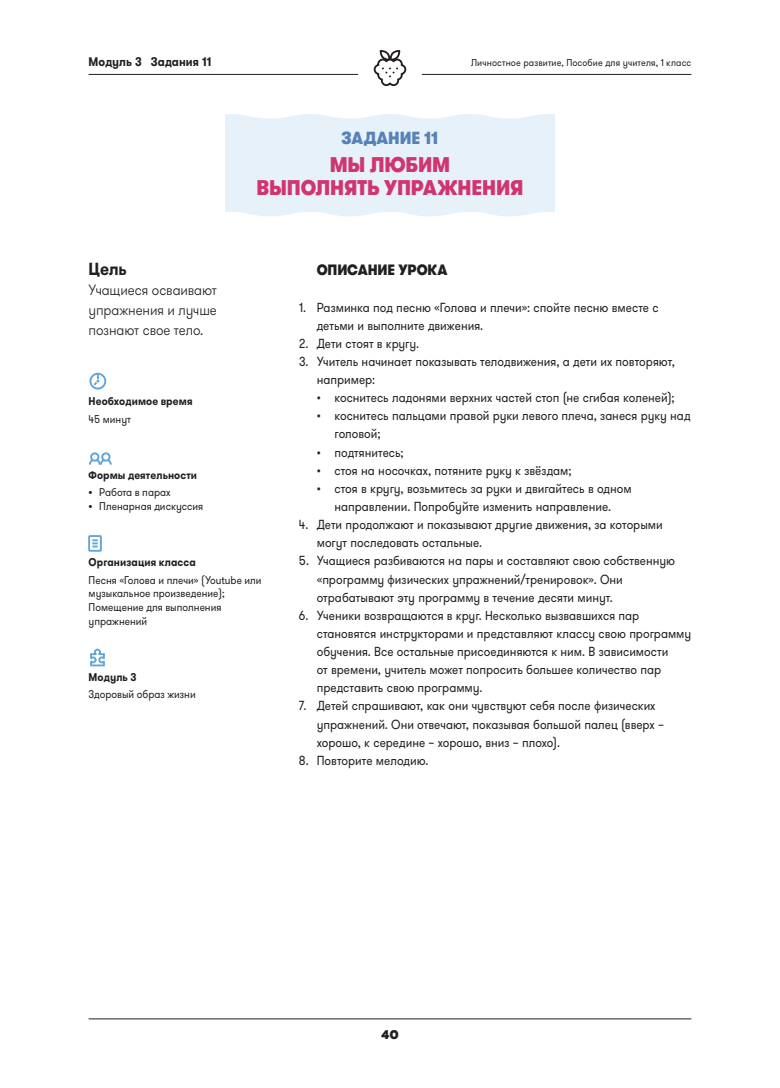
<style>
.page{position:relative;width:780px;height:1088px;background:#fff}
.page>*{position:absolute;margin:0;border:0;box-sizing:border-box;transform-origin:0 0}
.t1{font:900 21.25px/23.8px "GT Walsheim Pro";letter-spacing:-.01em;color:#d03570;text-align:center;scale:.9 1}
.t2{font:900 17.5px "GT Walsheim Pro";letter-spacing:-.005em;color:#5781b7;scale:.9 1}
.t3{font:700 17.5px "GT Walsheim Pro";color:#231f20;scale:.9 1}
.t4{font:300 15px/20px "GT Walsheim Pro";letter-spacing:-.01em;color:#231f20;text-align:justify;scale:.9 1}
.t5{font:900 15px "GT Walsheim Pro";letter-spacing:-.005em;color:#231f20;scale:.9 1}
.t6{font:13.12px/18.1px "GT Walsheim Pro";color:#231f20;scale:.9 1}
.t7{font:700 12.5px "GT Walsheim Pro";letter-spacing:.005em;color:#231f20;scale:.9 1}
.t8{font:800 12.5px "Prompt";color:#231f20}
.t9{font:11.25px/13.8px "GT Walsheim Pro";color:#231f20;scale:.9 1}
.t10{font:700 11.25px "GT Walsheim Pro";letter-spacing:.01em;color:#231f20;scale:.9 1}
.t11{font:10px "GT Walsheim Pro";letter-spacing:.01em;color:#231f20;scale:.9 1}
.s1{font-weight:700}
</style>
<div class="page">
<div style="left:225px;top:114px;width:330px;height:102px;background:#e7f1f9"></div>
<svg style="left:373px;top:50px;width:34px;height:37px"></svg>
<hr style="left:89px;top:1018px;width:602px;height:1px;background:#231f20">
<hr style="left:89px;top:74px;width:269px;height:1px;background:#231f20">
<hr style="left:422px;top:74px;width:269px;height:1px;background:#231f20">
<svg style="left:89px;top:373px;width:17px;height:16px"></svg>
<div style="left:101px;top:452px;width:9px;height:10px;border:2px solid #61a4d9;border-radius:50%"></div>
<svg style="left:88px;top:458px;width:24px;height:7px"></svg>
<div style="left:91px;top:453px;width:7px;height:8px;background:#fff;border-radius:50%"></div>
<div style="left:90px;top:452px;width:9px;height:10px;border:2px solid #61a4d9;border-radius:50%"></div>
<div style="left:88px;top:535px;width:14px;height:17px;border:2px solid #61a4d9"></div>
<svg style="left:92px;top:539px;width:6px;height:8px"></svg>
<svg style="left:90px;top:648px;width:15px;height:19px"></svg>
<p class="t7" style="left:89px;top:54px;width:138px">Модуль 3 Задания 11</p>
<p class="t11" style="left:471px;top:56px;width:246px">Личностное развитие, Пособие для учителя, 1 класс</p>
<h2 class="t2" style="left:341px;top:126px;width:109px">ЗАДАНИЕ 11</h2>
<h1 class="t1" style="left:256px;top:152px;width:298px">МЫ ЛЮБИМ<br>ВЫПОЛНЯТЬ УПРАЖНЕНИЯ</h1>
<h2 class="t3" style="left:89px;top:258px;width:44px">Цель</h2>
<p class="t4" style="left:89px;top:280px;width:144px">Учащиеся осваивают упражнения и лучше познают свое тело.</p>
<p class="t10" style="left:89px;top:394px;width:117px">Необходимое время</p>
<p class="t9" style="left:89px;top:412px;width:49px">45 минут</p>
<p class="t10" style="left:89px;top:468px;width:122px">Формы деятельности</p>
<p class="t9" style="left:89px;top:486px;width:93px"><span class="s1">•</span> Работа в парах</p>
<p class="t9" style="left:89px;top:499px;width:129px"><span class="s1">•</span> Пленарная дискуссия</p>
<p class="t10" style="left:89px;top:555px;width:121px">Организация класса</p>
<p class="t9" style="left:89px;top:573px;width:194px">Песня «Голова и плечи» (Youtube или музыкальное произведение);<br>Помещение для выполнения упражнений</p>
<p class="t10" style="left:89px;top:670px;width:55px">Модуль 3</p>
<p class="t9" style="left:89px;top:688px;width:120px">Здоровый образ жизни</p>
<p class="t5" style="left:317px;top:260px;width:147px">ОПИСАНИЕ УРОКА</p>
<p class="t6" style="left:317px;top:298px;width:381px;text-indent:-18px">1. Разминка под песню «Голова и плечи»: спойте песню вместе с детьми и выполните движения.</p>
<p class="t6" style="left:299px;top:334px;width:135px">2. Дети стоят в кругу.</p>
<p class="t6" style="left:317px;top:353px;width:399px;text-indent:-18px">3. Учитель начинает показывать телодвижения, а дети их повторяют, например:</p>
<p class="t6" style="left:317px;top:389px;width:399px">• коснитесь ладонями верхних частей стоп (не сгибая коленей);</p>
<p class="t6" style="left:334px;top:407px;width:397px;text-indent:-18px">• коснитесь пальцами правой руки левого плеча, занеся руку над головой;</p>
<p class="t6" style="left:317px;top:443px;width:98px">• подтянитесь;</p>
<p class="t6" style="left:317px;top:461px;width:284px">• стоя на носочках, потяните руку к звёздам;</p>
<p class="t6" style="left:317px;top:479px;width:351px;text-align:center">• стоя в кругу, возьмитесь за руки и двигайтесь в одном направлении. Попробуйте изменить направление.</p>
<p class="t6" style="left:317px;top:516px;width:386px;text-indent:-18px">4. Дети продолжают и показывают другие движения, за которыми могут последовать остальные.</p>
<p class="t6" style="left:317px;top:552px;width:399px;text-indent:-18px">5. Учащиеся разбиваются на пары и составляют свою собственную «программу физических упражнений/тренировок». Они отрабатывают эту программу в течение десяти минут.</p>
<p class="t6" style="left:317px;top:606px;width:417px;text-indent:-18px">6. Ученики возвращаются в круг. Несколько вызвавшихся пар становятся инструкторами и представляют классу свою программу обучения. Все остальные присоединяются к ним. В зависимости<br>от времени, учитель может попросить большее количество пар представить свою программу.</p>
<p class="t6" style="left:317px;top:697px;width:387px;text-indent:-18px">7. Детей спрашивают, как они чувствуют себя после физических упражнений. Они отвечают, показывая большой палец (вверх – хорошо, к середине – хорошо, вниз – плохо).</p>
<p class="t6" style="left:299px;top:751px;width:145px">8. Повторите мелодию.</p>
<p class="t8" style="left:381px;top:1025px;width:19px">40</p>
</div>
